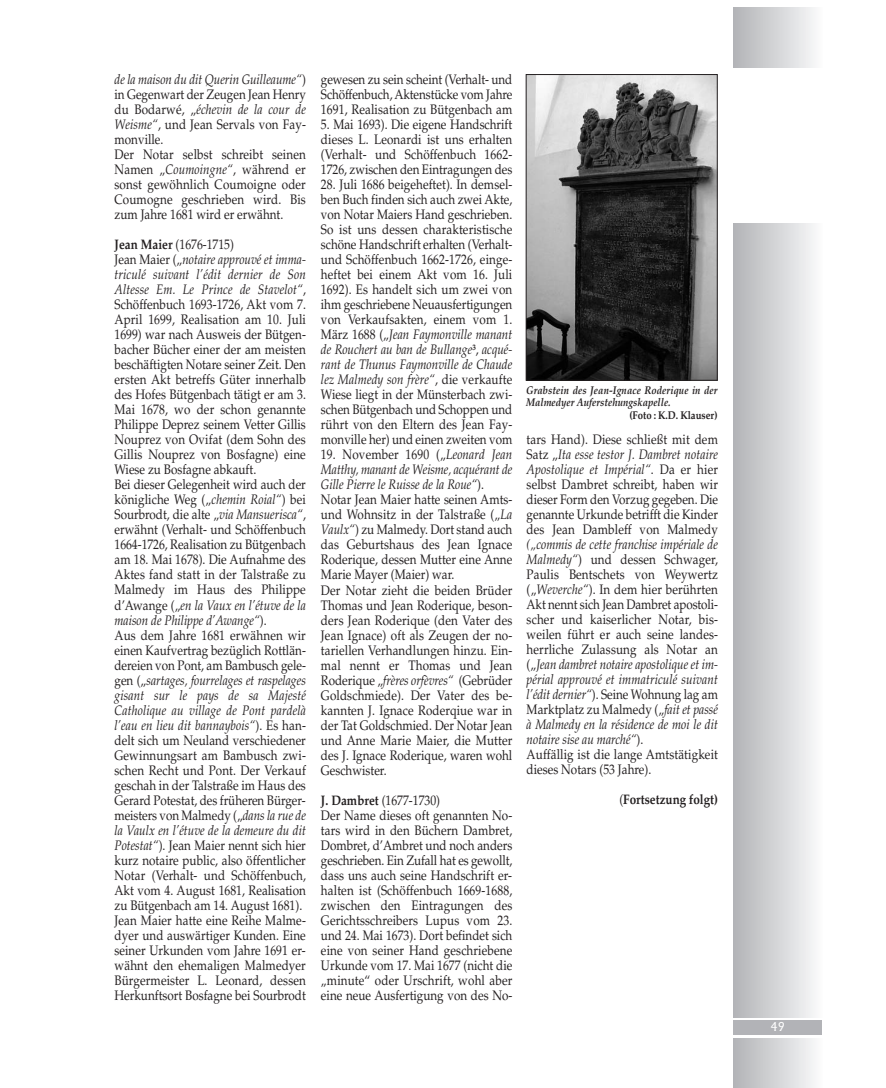
<style>
.page{position:relative;width:886px;height:1088px;background:#fff}
.page>*{position:absolute;margin:0;border:0;box-sizing:border-box;transform-origin:0 0}
.t1{font:13.75px/15px "Palatino LT Std";letter-spacing:.005em;color:#231f20;scale:.85 1}
.t2{font:700 13.75px "Palatino LT Std";color:#231f20;scale:.85 1}
.t3{font:12.5px "Adelon";color:#fff}
.t4{font:italic 700 11.25px/12.5px "Palatino LT Std";letter-spacing:.01em;color:#231f20;scale:.85 1}
.t5{font:700 11.25px "Palatino LT Std";color:#231f20;scale:.85 1}
.s1{font-style:italic}
.s2{font-weight:700}
.s3{font-weight:400}
</style>
<div class="page">
<div style="left:733px;top:7px;width:89px;height:60px;background:linear-gradient(to right,#b2b3b6,#fafafb)"></div>
<div style="left:733px;top:223px;width:89px;height:794px;background:linear-gradient(to right,#b2b3b6,#fafafb)"></div>
<div style="left:733px;top:1020px;width:89px;height:15px;background:#b2b3b7"></div>
<div style="left:733px;top:1038px;width:89px;height:50px;background:linear-gradient(to right,#b2b3b6,#fafafb)"></div>
<img style="left:528px;top:76px;width:187px;height:302px">
<div style="left:526px;top:74px;width:191px;height:306px;border:1px solid #231f20"></div>
<p class="t1" style="left:115px;top:74px;width:227px"><span class="s1">de la maison du dit Querin Guilleaume“</span>) in Gegenwart der Zeugen Jean Henry du Bodarwé, „<span class="s1">échevin de la cour de<br>Weisme“</span>, und Jean Servals von Fay&shy;monville.<br>Der Notar selbst schreibt seinen<br>Namen „<span class="s1">Coumoingne“</span>, während er sonst gewöhnlich Coumoigne oder<br>Coumogne geschrieben wird. Bis zum Jahre 1681 wird er erwähnt.</p>
<p class="t1" style="left:115px;top:239px;width:227px"><span class="s2">Jean Maier</span> (1676-1715)<br>Jean Maier („<span class="s1">notaire approuvé et imma&shy;triculé suivant l’édit dernier de Son Altesse Em. Le Prince de Stavelot“</span>, Schöffenbuch 1693-1726, Akt vom 7.<br>April 1699, Realisation am 10. Juli 1699) war nach Ausweis der Bütgen&shy;bacher Bücher einer der am meisten beschäftigten Notare seiner Zeit. Den ersten Akt betreffs Güter innerhalb des Hofes Bütgenbach tätigt er am 3.<br>Mai 1678, wo der schon genannte Philippe Deprez seinem Vetter Gillis Nouprez von Ovifat (dem Sohn des Gillis Nouprez von Bosfagne) eine Wiese zu Bosfagne abkauft.<br>Bei dieser Gelegenheit wird auch der königliche Weg („<span class="s1">chemin Roial“</span>) bei Sourbrodt, die alte „<span class="s1">via Mansuerisca“</span>, erwähnt (Verhalt- und Schöffenbuch 1664-1726, Realisation zu Bütgenbach am 18. Mai 1678). Die Aufnahme des Aktes fand statt in der Talstraße zu Malmedy im Haus des Philippe d’Awange („<span class="s1">en la Vaux en l’étuve de la maison de Philippe d’Awange“</span>).<br>Aus dem Jahre 1681 erwähnen wir einen Kaufvertrag bezüglich Rottlän&shy;dereien von Pont, am Bambusch gele&shy;gen („<span class="s1">sartages, fourrelages et raspelages gisant sur le pays de sa Majesté Catholique au village de Pont pardelà l’eau en lieu dit bannaybois“</span>). Es han&shy;delt sich um Neuland verschiedener Gewinnungsart am Bambusch zwi&shy;schen Recht und Pont. Der Verkauf geschah in der Talstraße im Haus des Gerard Potestat, des früheren Bürger&shy;meisters von Malmedy („<span class="s1">dans la rue de la Vaulx en l’étuve de la demeure du dit Potestat“</span>). Jean Maier nennt sich hier kurz notaire public, also öffentlicher Notar (Verhalt- und Schöffenbuch, Akt vom 4. August 1681, Realisation zu Bütgenbach am 14. August 1681).<br>Jean Maier hatte eine Reihe Malme&shy;dyer und auswärtiger Kunden. Eine seiner Urkunden vom Jahre 1691 er&shy;wähnt den ehemaligen Malmedyer Bürgermeister L. Leonard, dessen Herkunftsort Bosfagne bei Sourbrodt</p>
<p class="t1" style="left:321px;top:74px;width:227px;text-align:justify">gewesen zu sein scheint (Verhalt- und Schöffenbuch, Aktenstücke vom Jahre 1691, Realisation zu Bütgenbach am</p>
<p class="t1" style="left:321px;top:119px;width:227px;text-align:justify">5. Mai 1693). Die eigene Handschrift dieses L. Leonardi ist uns erhalten (Verhalt- und Schöffenbuch 1662- 1726, zwischen den Eintragungen des</p>
<p class="t1" style="left:321px;top:179px;width:227px;text-align:justify">28. Juli 1686 beigeheftet). In demsel&shy;ben Buch finden sich auch zwei Akte, von Notar Maiers Hand geschrieben.<br>So ist uns dessen charakteristische schöne Handschrift erhalten (Verhalt&shy;und Schöffenbuch 1662-1726, einge&shy;heftet bei einem Akt vom 16. Juli 1692). Es handelt sich um zwei von ihm geschriebene Neuausfertigungen von Verkaufsakten, einem vom 1.<br>März 1688 („<span class="s1">Jean Faymonville manant de Rouchert au ban de Bullange</span><sup>3</sup>, <span class="s1">acqué&shy;rant de Thunus Faymonville de Chaude lez Malmedy son frère“</span>, die verkaufte Wiese liegt in der Münsterbach zwi&shy;schen Bütgenbach und Schoppen und rührt von den Eltern des Jean Fay&shy;monville her) und einen zweiten vom</p>
<p class="t1" style="left:321px;top:449px;width:227px">19. November 1690 („<span class="s1">Leonard Jean Matthy, manant de Weisme, acquérant de Gille Pierre le Ruisse de la Roue“</span>).<br>Notar Jean Maier hatte seinen Amts&shy;und Wohnsitz in der Talstraße („<span class="s1">La Vaulx“</span>) zu Malmedy. Dort stand auch das Geburtshaus des Jean Ignace Roderique, dessen Mutter eine Anne Marie Mayer (Maier) war.<br>Der Notar zieht die beiden Brüder Thomas und Jean Roderique, beson&shy;ders Jean Roderique (den Vater des Jean Ignace) oft als Zeugen der no&shy;tariellen Verhandlungen hinzu. Ein&shy;mal nennt er Thomas und Jean Roderique „<span class="s1">frères orfèvres“</span> (Gebrüder Goldschmiede). Der Vater des be&shy;kannten J. Ignace Roderqiue war in der Tat Goldschmied. Der Notar Jean und Anne Marie Maier, die Mutter des J. Ignace Roderique, waren wohl Geschwister.</p>
<p class="t1" style="left:321px;top:794px;width:227px"><span class="s2">J. Dambret</span> (1677-1730)<br>Der Name dieses oft genannten No&shy;tars wird in den Büchern Dambret, Dombret, d’Ambret und noch anders geschrieben. Ein Zufall hat es gewollt, dass uns auch seine Handschrift er&shy;halten ist (Schöffenbuch 1669-1688, zwischen den Eintragungen des Gerichtsschreibers Lupus vom 23. und 24. Mai 1673). Dort befindet sich eine von seiner Hand geschriebene Urkunde vom 17. Mai 1677 (nicht die „minute“ oder Urschrift, wohl aber eine neue Ausfertigung von des No-</p>
<p class="t4" style="left:526px;top:385px;width:227px">Grabstein des Jean-Ignace Roderique in der<br>Malmedyer Auferstehungskapelle.</p>
<p class="t5" style="left:629px;top:411px;width:105px">(Foto : K.D. Klauser)</p>
<p class="t1" style="left:527px;top:433px;width:227px;text-align:justify">tars Hand). Diese schließt mit dem Satz „<span class="s1">Ita esse testor J. Dambret notaire Apostolique et Impérial“</span>. Da er hier selbst Dambret schreibt, haben wir dieser Form den Vorzug gegeben. Die genannte Urkunde betrifft die Kinder des Jean Dambleff von Malmedy</p>
<p class="t1" style="left:527px;top:538px;width:227px"><span class="s1">(„commis de cette franchise impériale de Malmedy“</span>) und dessen Schwager, Paulis Bentschets von Weywertz („<span class="s1">Weverche“</span>). In dem hier berührten Akt nennt sich Jean Dambret apostoli&shy;scher und kaiserlicher Notar, bis&shy;weilen führt er auch seine landes&shy;herrliche Zulassung als Notar an („<span class="s1">Jean dambret notaire apostolique et im&shy;périal approuvé et immatriculé suivant l’édit dernier“</span>). Seine Wohnung lag am Marktplatz zu Malmedy („<span class="s1">fait et passé à Malmedy en la résidence de moi le dit notaire sise au marché“</span>).<br>Auffällig ist die lange Amtstätigkeit dieses Notars (53 Jahre).</p>
<p class="t2" style="left:619px;top:794px;width:117px"><span class="s3">(</span>Fortsetzung folgt)</p>
<p class="t3" style="left:770px;top:1022px;width:16px">49</p>
</div>
